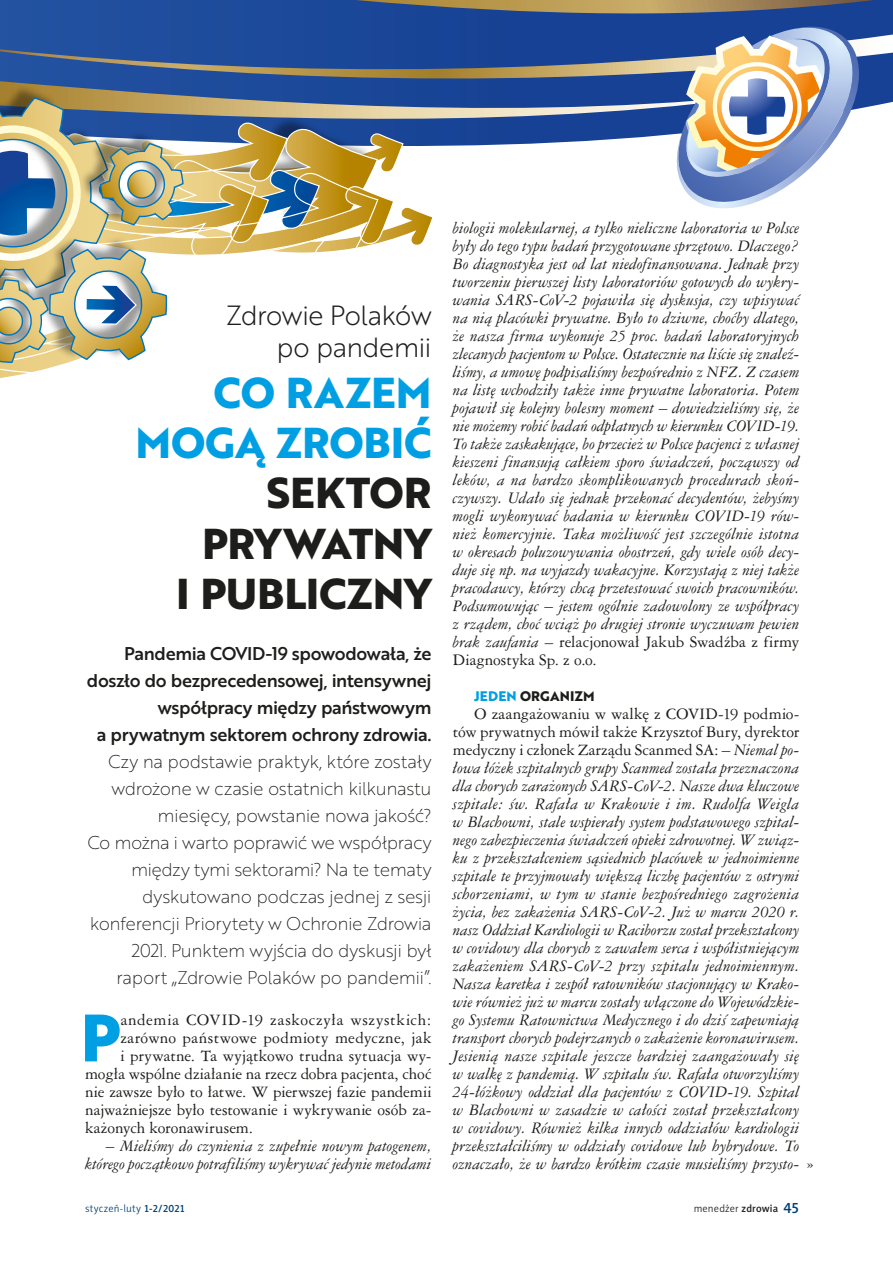
<style>
.page{position:relative;width:893px;height:1263px;background:#fff}
.page>*{position:absolute;margin:0;border:0;box-sizing:border-box;transform-origin:0 0}
.t1{font:700 64.95px "Brother 1816 Extra";color:#009fe3}
.t2{font:700 42px/50.4px "Brother 1816 Extra";letter-spacing:-.005em;color:#1d1d1b;text-align:right}
.t3{font:700 42px/50.4px "Brother 1816 Extra";letter-spacing:-.005em;color:#009fe3;text-align:right}
.t4{font:27px/32.4px "Brother 1816 Light";letter-spacing:-.03em;color:#1d1d1b;text-align:right}
.t5{font:18px/27px "Brother 1816 Thin";letter-spacing:-.025em;color:#1d1d1b;text-align:right}
.t6{font:18px/27px "Brother 1816 Medium";letter-spacing:-.02em;color:#1d1d1b;text-align:right}
.t7{font:italic 15px/18px "Ameri Garmnd PL";color:#1d1d1b;text-align:justify}
.t8{font:15px "Ameri Garmnd PL";letter-spacing:.005em;color:#1d1d1b}
.t9{font:15px "Ameri Garmnd PL";letter-spacing:.04em;color:#1d1d1b}
.t10{font:700 13.5px "Brother 1816 Extra";letter-spacing:.01em;color:#1d1d1b}
.t11{font:10.5px "Naomi Sans EFN Light";letter-spacing:.02em;color:#004177}
.t12{font:10.5px "Naomi Sans EFN Light";letter-spacing:.015em;color:#1d1d1b}
.s1{font-style:normal}
.s2{color:#009fe3}
.s3{font-family:"Naomi Sans EFN Medium"}
.s4{font-family:"Naomi Sans EFN Medium";font-size:15px;color:#004177}
</style>
<div class="page">
<svg style="left:0;top:0;width:893px;height:108px;background:#39578b"></svg>
<svg style="left:865px;top:35px;width:28px;height:53px"></svg>
<svg style="left:0;top:25px;width:865px;height:353px"></svg>
<h3 class="t4" style="left:226px;top:298px;width:207px">Zdrowie Polaków po pandemii</h3>
<h2 class="t3" style="left:135px;top:366px;width:298px">CO RAZEM<br>MOGĄ ZROBIĆ</h2>
<h2 class="t2" style="left:176px;top:467px;width:257px">SEKTOR<br>PRYWATNY<br>I PUBLICZNY</h2>
<p class="t6" style="left:87px;top:640px;width:346px">Pandemia COVID-19 spowodowała, że doszło do bezprecedensowej, intensywnej współpracy między państwowym<br>a prywatnym sektorem ochrony zdrowia.</p>
<p class="t5" style="left:87px;top:748px;width:346px">Czy na podstawie praktyk, które zostały wdrożone w czasie ostatnich kilkunastu miesięcy, powstanie nowa jakość?<br>Co można i warto poprawić we współpracy między tymi sektorami? Na te tematy dyskutowano podczas jednej z sesji konferencji Priorytety w Ochronie Zdrowia 2021. Punktem wyjścia do dyskusji był raport „Zdrowie Polaków po pandemii”.</p>
<h1 class="t1" style="left:80px;top:988px;width:41px">P</h1>
<p class="t9" style="left:120px;top:1010px;width:313px">andemia COVID-19 zaskoczyła wszystkich:</p>
<p class="t8" style="left:120px;top:1028px;width:313px">zarówno państwowe podmioty medyczne, jak</p>
<p class="t8" style="left:120px;top:1046px;width:313px">i prywatne. Ta wyjątkowo trudna sytuacja wy-</p>
<p class="t8" style="left:85px;top:1064px;width:348px">mogła wspólne działanie na rzecz dobra pacjenta, choć</p>
<p class="t8" style="left:85px;top:1082px;width:348px">nie zawsze było to łatwe. W pierwszej fazie pandemii</p>
<p class="t8" style="left:85px;top:1100px;width:348px">najważniejsze było testowanie i wykrywanie osób za-</p>
<p class="t8" style="left:85px;top:1118px;width:170px">każonych koronawirusem.</p>
<p class="t7" style="left:85px;top:1137px;width:348px;text-align:right">– Mieliśmy do czynienia z zupełnie nowym patogenem, którego początkowo potrafiliśmy wykrywać jedynie metodami</p>
<p class="t7" style="left:453px;top:219px;width:348px">biologii molekularnej, a tylko nieliczne laboratoria w Polsce były do tego typu badań przygotowane sprzętowo. Dlaczego?<br>Bo diagnostyka jest od lat niedofinansowana. Jednak przy tworzeniu pierwszej listy laboratoriów gotowych do wykry&shy;wania SARS-CoV-2 pojawiła się dyskusja, czy wpisywać na nią placówki prywatne. Było to dziwne, choćby dlatego, że nasza firma wykonuje 25 proc. badań laboratoryjnych zlecanych pacjentom w Polsce. Ostatecznie na liście się znaleź&shy;liśmy, a umowę podpisaliśmy bezpośrednio z NFZ. Z czasem na listę wchodziły także inne prywatne laboratoria. Potem pojawił się kolejny bolesny moment – dowiedzieliśmy się, że nie możemy robić badań odpłatnych w kierunku COVID-19.<br>To także zaskakujące, bo przecież w Polsce pacjenci z własnej kieszeni finansują całkiem sporo świadczeń, począwszy od leków, a na bardzo skomplikowanych procedurach skoń&shy;czywszy. Udało się jednak przekonać decydentów, żebyśmy mogli wykonywać badania w kierunku COVID-19 rów&shy;nież komercyjnie. Taka możliwość jest szczególnie istotna w okresach poluzowywania obostrzeń, gdy wiele osób decy&shy;duje się np. na wyjazdy wakacyjne. Korzystają z niej także pracodawcy, którzy chcą przetestować swoich pracowników.<br>Podsumowując – jestem ogólnie zadowolony ze współpracy z rządem, choć wciąż po drugiej stronie wyczuwam pewien brak zaufania <span class="s1">– relacjonował Jakub Swadźba z firmy Diagnostyka Sp. z o.o.</span></p>
<p class="t10" style="left:474px;top:686px;width:122px"><span class="s2">JEDEN</span> ORGANIZM</p>
<p class="t7" style="left:453px;top:705px;width:348px;text-indent:21px"><span class="s1">O zaangażowaniu w walkę z COVID-19 podmio&shy;tów prywatnych mówił także Krzysztof Bury, dyrektor medyczny i członek Zarządu Scanmed SA:</span> – Niemal po&shy;łowa łóżek szpitalnych grupy Scanmed została przeznaczona dla chorych zarażonych SARS-CoV-2. Nasze dwa kluczowe szpitale: św. Rafała w Krakowie i im. Rudolfa Weigla w Blachowni, stale wspierały system podstawowego szpital&shy;nego zabezpieczenia świadczeń opieki zdrowotnej. W związ&shy;ku z przekształceniem sąsiednich placówek w jednoimienne szpitale te przyjmowały większą liczbę pacjentów z ostrymi schorzeniami, w tym w stanie bezpośredniego zagrożenia życia, bez zakażenia SARS-CoV-2. Już w marcu 2020 r. nasz Oddział Kardiologii w Raciborzu został przekształcony w covidowy dla chorych z zawałem serca i współistniejącym zakażeniem SARS-CoV-2 przy szpitalu jednoimiennym.<br>Nasza karetka i zespół ratowników stacjonujący w Krako&shy;wie również już w marcu zostały włączone do Wojewódzkie&shy;go Systemu Ratownictwa Medycznego i do dziś zapewniają transport chorych podejrzanych o zakażenie koronawirusem.<br>Jesienią nasze szpitale jeszcze bardziej zaangażowały się w walkę z pandemią. W szpitalu św. Rafała otworzyliśmy 24-łóżkowy oddział dla pacjentów z COVID-19. Szpital w Blachowni w zasadzie w całości został przekształcony w covidowy. Również kilka innych oddziałów kardiologii przekształciliśmy w oddziały covidowe lub hybrydowe. To oznaczało, że w bardzo krótkim czasie musieliśmy przysto-</p>
<p class="t8" style="left:806px;top:1154px;width:9px">»</p>
<p class="t11" style="left:85px;top:1202px;width:102px">styczeń-luty <span class="s3">1-2/2021</span></p>
<p class="t12" style="left:694px;top:1202px;width:107px">menedżer <span class="s3">zdrowia</span> <span class="s4">45</span></p>
</div>
